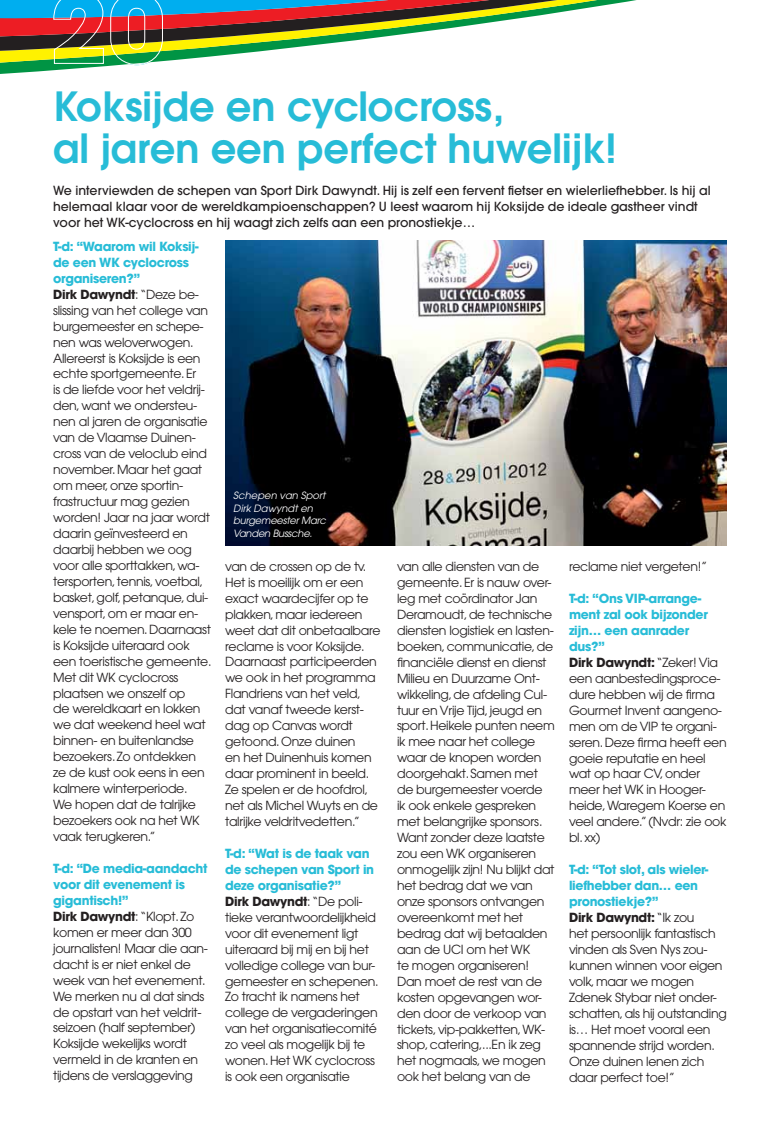
<style>
.page{position:relative;width:780px;height:1134px;background:#fff}
.page>*{position:absolute;margin:0;border:0;box-sizing:border-box;transform-origin:0 0}
.t1{font:600 40px/42.5px "Avant Garde";color:#27bcd7}
.t2{font:12.5px/16px "Avant Garde";letter-spacing:-.025em;color:#231f20}
.t3{font:500 12.5px/16px "Avant Garde";color:#231f20}
.t4{font:italic 10px/12.4px "Avant Garde";letter-spacing:-.025em;color:#fff}
.s1{font-weight:700;color:#27bcd7}
.s2{font-weight:700}
</style>
<div class="page">
<svg style="left:0;top:0;width:637px;height:74px"></svg>
<svg style="left:53px;top:0;width:51px;height:64px;background:#7a7f67"></svg>
<svg style="left:110px;top:0;width:53px;height:65px;background:#748468"></svg>
<img style="left:225px;top:241px;width:501px;height:305px">
<h1 class="t1" style="left:53px;top:84px;width:565px">Koksijde en cyclocross,<br>al jaren een perfect huwelijk!</h1>
<p class="t3" style="left:53px;top:183px;width:659px">We interviewden de schepen van Sport Dirk Dawyndt. Hij is zelf een fervent fietser en wielerliefhebber. Is hij al helemaal klaar voor de wereldkampioenschappen? U leest waarom hij Koksijde de ideale gastheer vindt voor het WK-cyclocross en hij waagt zich zelfs aan een pronostiekje…</p>
<p class="t2" style="left:53px;top:238px;width:160px"><span class="s1">T-d: “Waarom wil Koksij&shy;de een WK cyclocross organiseren?”<br></span><span class="s2">Dirk Dawyndt</span>: “Deze be&shy;slissing van het college van burgemeester en schepe&shy;nen was weloverwogen.<br>Allereerst is Koksijde is een echte sportgemeente. Er<br>is de liefde voor het veldrij&shy;den, want we ondersteu&shy;nen al jaren de organisatie van de Vlaamse Duinen&shy;cross van de veloclub eind november. Maar het gaat om meer, onze sportin&shy;frastructuur mag gezien worden! Jaar na jaar wordt daarin geïnvesteerd en daarbij hebben we oog voor alle sporttakken, wa&shy;tersporten, tennis, voetbal, basket, golf, petanque, dui&shy;vensport, om er maar en&shy;kele te noemen. Daarnaast is Koksijde uiteraard ook een toeristische gemeente.<br>Met dit WK cyclocross plaatsen we onszelf op<br>de wereldkaart en lokken we dat weekend heel wat binnen- en buitenlandse bezoekers. Zo ontdekken ze de kust ook eens in een kalmere winterperiode.<br>We hopen dat de talrijke bezoekers ook na het WK vaak terugkeren.”</p>
<p class="t2" style="left:53px;top:860px;width:156px"><span class="s1">T-d: “De media-aandacht voor dit evenement is gigantisch!”<br></span><span class="s2">Dirk Dawyndt</span>: “Klopt. Zo komen er meer dan 300 journalisten! Maar die aan&shy;dacht is er niet enkel de week van het evenement.<br>We merken nu al dat sinds de opstart van het veldrit&shy;seizoen (half september)<br>Koksijde wekelijks wordt vermeld in de kranten en tijdens de verslaggeving</p>
<p class="t4" style="left:233px;top:489px;width:94px">Schepen van Sport<br>Dirk Dawyndt en burgemeester Marc<br>Vanden Bussche.</p>
<p class="t2" style="left:225px;top:558px;width:157px">van de crossen op de tv.<br>Het is moeilijk om er een exact waardecijfer op te plakken, maar iedereen weet dat dit onbetaalbare reclame is voor Koksijde.<br>Daarnaast participeerden we ook in het programma<br>Flandriens van het veld, dat vanaf tweede kerst&shy;dag op Canvas wordt getoond. Onze duinen<br>en het Duinenhuis komen daar prominent in beeld.<br>Ze spelen er de hoofdrol, net als Michel Wuyts en de talrijke veldritvedetten.”</p>
<p class="t2" style="left:225px;top:845px;width:155px"><span class="s1">T-d: “Wat is de taak van de schepen van Sport in deze organisatie?”<br></span><span class="s2">Dirk Dawyndt</span>: “De poli&shy;tieke verantwoordelijkheid voor dit evenement ligt uiteraard bij mij en bij het volledige college van bur&shy;gemeester en schepenen.<br>Zo tracht ik namens het college de vergaderingen van het organisatiecomité zo veel als mogelijk bij te wonen. Het WK cyclocross is ook een organisatie</p>
<p class="t2" style="left:397px;top:558px;width:159px">van alle diensten van de gemeente. Er is nauw over&shy;leg met coördinator Jan<br>Deramoudt, de technische diensten logistiek en lasten&shy;boeken, communicatie, de financiële dienst en dienst<br>Milieu en Duurzame Ont&shy;wikkeling, de afdeling Cul&shy;tuur en Vrije Tijd, jeugd en sport. Heikele punten neem ik mee naar het college waar de knopen worden doorgehakt. Samen met de burgemeester voerde<br>ik ook enkele gespreken met belangrijke sponsors.<br>Want zonder deze laatste zou een WK organiseren onmogelijk zijn! Nu blijkt dat het bedrag dat we van onze sponsors ontvangen overeenkomt met het bedrag dat wij betaalden aan de UCI om het WK<br>te mogen organiseren!<br>Dan moet de rest van de kosten opgevangen wor&shy;den door de verkoop van tickets, vip-pakketten, WK&shy;shop, catering,...En ik zeg het nogmaals, we mogen ook het belang van de</p>
<p class="t2" style="left:569px;top:558px;width:139px">reclame niet vergeten!”</p>
<p class="t2" style="left:569px;top:590px;width:159px"><span class="s1">T-d: “Ons VIP-arrange&shy;ment zal ook bijzonder zijn… een aanrader dus?”<br></span><span class="s2">Dirk Dawyndt:</span> “Zeker! Via een aanbestedingsproce&shy;dure hebben wij de firma<br>Gourmet Invent aangeno&shy;men om de VIP te organi&shy;seren. Deze firma heeft een goeie reputatie en heel wat op haar CV, onder meer het WK in Hooger&shy;heide, Waregem Koerse en veel andere.” (Nvdr: zie ook bl. xx)</p>
<p class="t2" style="left:569px;top:861px;width:159px"><span class="s1">T-d: “Tot slot, als wieler&shy;liefhebber dan… een pronostiekje?”<br></span><span class="s2">Dirk Dawyndt:</span> “Ik zou<br>het persoonlijk fantastisch vinden als Sven Nys zou&shy;kunnen winnen voor eigen volk, maar we mogen<br>Zdenek Stybar niet onder&shy;schatten, als hij outstanding is… Het moet vooral een spannende strijd worden.<br>Onze duinen lenen zich daar perfect toe!”</p>
</div>
